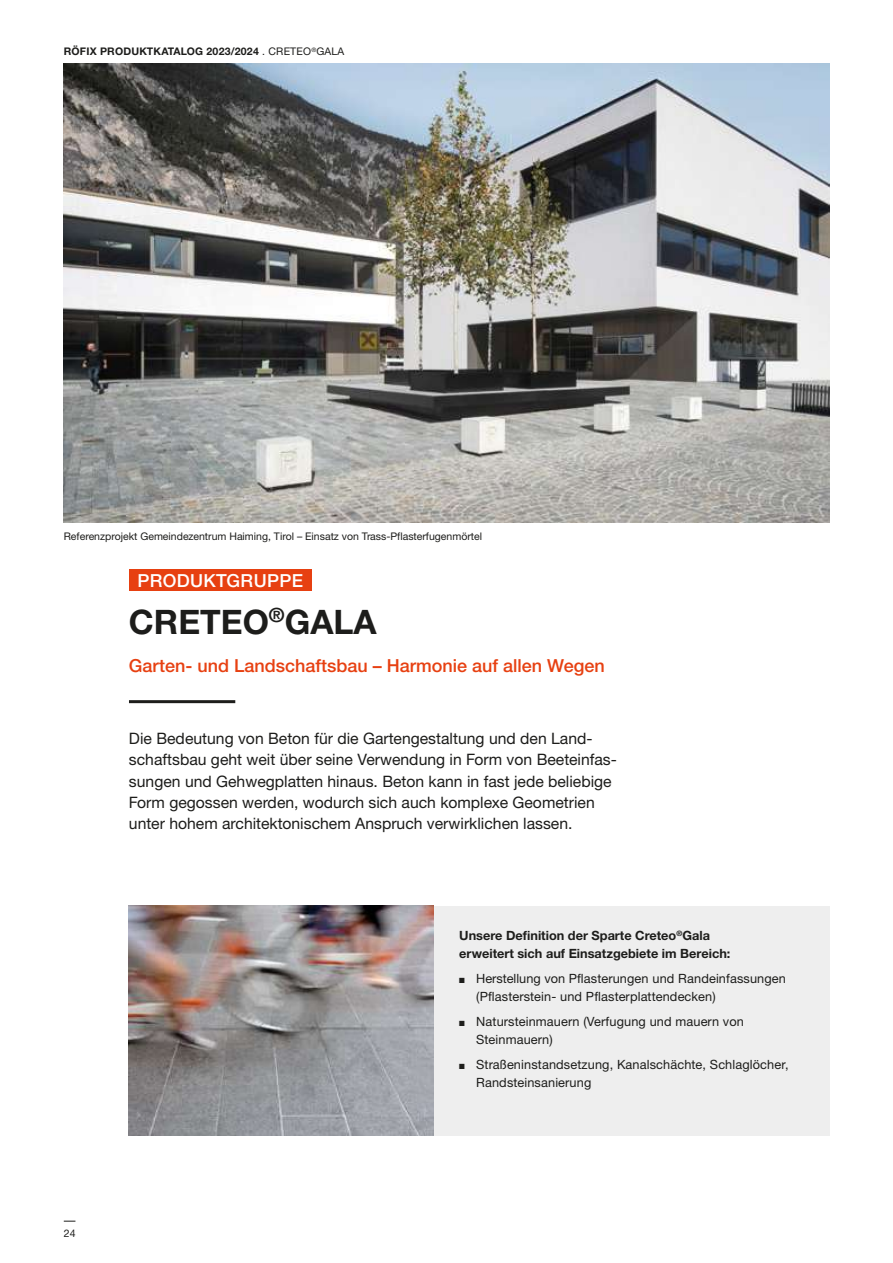
<style>
.page{position:relative;width:893px;height:1263px;background:#fff}
.page>*{position:absolute;margin:0;border:0;box-sizing:border-box;transform-origin:0 0}
.t1{font:700 33.75px "Helvetica Neue LTW1 G";color:#1d1d1b}
.t2{font:500 18px "Helvetica Neue LTW1 G";color:#e74011}
.t3{font:500 18px "Helvetica Neue LTW1 G";letter-spacing:.02em;color:#fff}
.t4{font:15.75px/21.3px "Helvetica Neue LTW1 G";color:#1d1d1b}
.t5{font:12.75px/17.2px "Helvetica Neue LTW1 G";letter-spacing:.01em;color:#1d1d1b}
.t6{font:700 12.75px/17.2px "Helvetica Neue LTW1 G";color:#1d1d1b}
.t7{font:10.5px "Helvetica Neue LTW1 G";color:#1d1d1b}
.t8{font:700 10.5px "Helvetica Neue LTW1 G";letter-spacing:.02em;color:#1d1d1b}
.s1{font-weight:400}
</style>
<div class="page">
<div style="left:129px;top:906px;width:700px;height:229px;background:#eee"></div>
<div style="left:129px;top:569px;width:182px;height:22px;background:#e74011"></div>
<img style="left:64px;top:63px;width:765px;height:460px">
<img style="left:129px;top:906px;width:305px;height:229px">
<hr style="left:129px;top:700px;width:106px;height:3px;background:#1d1d1b">
<p class="t8" style="left:64px;top:45px;width:282px">RÖFIX PRODUKTKATALOG 2023/2024 <span class="s1">. CRETEO</span><sup>®</sup><span class="s1">GALA</span></p>
<p class="t7" style="left:64px;top:530px;width:420px">Referenzprojekt Gemeindezentrum Haiming, Tirol – Einsatz von Trass-Pflasterfugenmörtel</p>
<p class="t3" style="left:137px;top:569px;width:167px">PRODUKTGRUPPE</p>
<h1 class="t1" style="left:129px;top:601px;width:249px">CRETEO<sup>®</sup>GALA</h1>
<p class="t2" style="left:129px;top:655px;width:477px">Garten- und Landschaftsbau – Harmonie auf allen Wegen</p>
<p class="t4" style="left:129px;top:728px;width:489px">Die Bedeutung von Beton für die Gartengestaltung und den Land&shy;schaftsbau geht weit über seine Verwendung in Form von Beeteinfas&shy;sungen und Gehwegplatten hinaus. Beton kann in fast jede beliebige Form gegossen werden, wodurch sich auch komplexe Geometrien unter hohem architektonischem Anspruch verwirklichen lassen.</p>
<p class="t7" style="left:64px;top:1227px;width:13px">24</p>
<p class="t6" style="left:459px;top:927px;width:273px">Unsere Definition der Sparte Creteo<sup>®</sup>Gala erweitert sich auf Einsatzgebiete im Bereich:</p>
<p class="t5" style="left:476px;top:970px;width:311px;text-indent:-17px">■ Herstellung von Pflasterungen und Randeinfassungen (Pflasterstein- und Pflasterplattendecken)</p>
<p class="t5" style="left:476px;top:1013px;width:269px;text-indent:-17px">■ Natursteinmauern (Verfugung und mauern von<br>Steinmauern)</p>
<p class="t5" style="left:476px;top:1056px;width:314px;text-indent:-17px">■ Straßeninstandsetzung, Kanalschächte, Schlaglöcher,<br>Randsteinsanierung</p>
</div>
